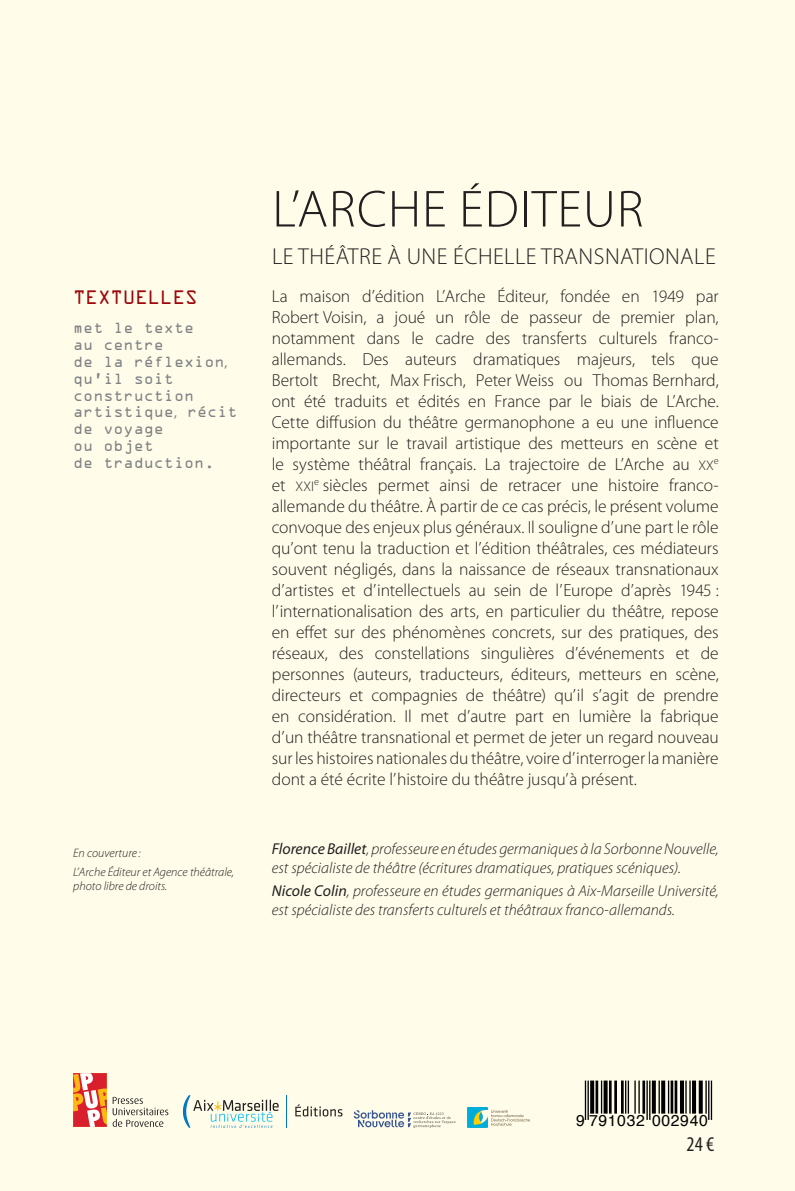
<style>
.page{position:relative;width:795px;height:1191px;background:#fff}
.page>*{position:absolute;margin:0;border:0;box-sizing:border-box;transform-origin:0 0}
.t1{font:300 52.5px "Myriad Pro";letter-spacing:.02em;color:#231f20}
.t2{font:300 23.1px "Myriad Pro";letter-spacing:.115em;color:#231f20}
.t3{font:condensed 21px "Myriad Pro";color:#231f20}
.t4{font:300 17.5px/21px "Myriad Pro";letter-spacing:-.005em;color:#231f20;text-align:justify}
.t5{font:17.5px "OCRA Std";letter-spacing:-.01em;color:#9d070d}
.t6{font:italic 300 15.75px/18.9px "Myriad Pro";color:#231f20}
.t7{font:15.75px "Helvetica";letter-spacing:.04em;color:#000}
.t8{font:14px/16.8px "OCRA Std";color:#808285}
.t9{font:italic 300 12.25px/18.9px "Myriad Pro";color:#231f20}
.s1{font-family:"Myriad Pro"}
.s2{font-family:"Myriad Pro Light SC800";font-weight:400;font-size:14px}
.s3{font-weight:400}
</style>
<div class="page">
<div style="left:0;top:0;width:794px;height:1191px;background:#fffde9"></div>
<hr style="left:710px;top:1080px;width:1px;height:40px;background:#000">
<hr style="left:707px;top:1080px;width:2px;height:40px;background:#000">
<hr style="left:705px;top:1080px;width:1px;height:33px;background:#000">
<svg style="left:698px;top:1080px;width:4px;height:33px"></svg>
<svg style="left:692px;top:1080px;width:3px;height:33px"></svg>
<hr style="left:689px;top:1080px;width:1px;height:33px;background:#000">
<hr style="left:685px;top:1080px;width:1px;height:33px;background:#000">
<svg style="left:680px;top:1080px;width:3px;height:33px"></svg>
<hr style="left:674px;top:1080px;width:3px;height:33px;background:#000">
<hr style="left:670px;top:1080px;width:3px;height:33px;background:#000">
<hr style="left:667px;top:1080px;width:2px;height:33px;background:#000">
<svg style="left:661px;top:1080px;width:4px;height:33px"></svg>
<hr style="left:658px;top:1080px;width:1px;height:33px;background:#000">
<svg style="left:651px;top:1080px;width:4px;height:33px"></svg>
<hr style="left:648px;top:1080px;width:2px;height:40px;background:#000">
<hr style="left:646px;top:1080px;width:1px;height:40px;background:#000">
<hr style="left:642px;top:1080px;width:2px;height:33px;background:#000">
<hr style="left:638px;top:1080px;width:1px;height:33px;background:#000">
<hr style="left:634px;top:1080px;width:1px;height:33px;background:#000">
<hr style="left:627px;top:1080px;width:1px;height:33px;background:#000">
<hr style="left:624px;top:1080px;width:2px;height:33px;background:#000">
<hr style="left:620px;top:1080px;width:3px;height:33px;background:#000">
<hr style="left:614px;top:1080px;width:2px;height:33px;background:#000">
<hr style="left:608px;top:1080px;width:3px;height:33px;background:#000">
<svg style="left:603px;top:1080px;width:4px;height:33px"></svg>
<hr style="left:600px;top:1080px;width:2px;height:33px;background:#000">
<hr style="left:595px;top:1080px;width:3px;height:33px;background:#000">
<svg style="left:590px;top:1080px;width:4px;height:33px"></svg>
<hr style="left:587px;top:1080px;width:1px;height:40px;background:#000">
<hr style="left:584px;top:1080px;width:2px;height:40px;background:#000">
<hr style="left:286px;top:1095px;width:1px;height:33px;background:#0079c2">
<svg style="left:183px;top:1095px;width:95px;height:33px"></svg>
<svg style="left:295px;top:1104px;width:47px;height:12px"></svg>
<svg style="left:113px;top:1097px;width:55px;height:30px"></svg>
<svg style="left:73px;top:1073px;width:34px;height:54px"></svg>
<svg style="left:353px;top:1110px;width:102px;height:18px"></svg>
<div style="left:467px;top:1107px;width:20px;height:21px;background:#00acda"></div>
<svg style="left:473px;top:1110px;width:57px;height:16px"></svg>
<p class="t5" style="left:73px;top:290px;width:126px">textuelles</p>
<p class="t8" style="left:73px;top:321px;width:166px">met le texte<br>au centre<br>de la réflexion<span class="s1">, </span>qu’il soit construction artistique<span class="s1">,</span> récit de voyage<br>ou objet<br>de traduction.</p>
<p class="t9" style="left:73px;top:844px;width:162px">En couverture :<br>L’Arche Éditeur et Agence théâtrale,</p>
<p class="t9" style="left:73px;top:877px;width:96px">photo libre de droits.</p>
<h1 class="t1" style="left:272px;top:180px;width:372px">L’Arche Éditeur</h1>
<h2 class="t2" style="left:272px;top:244px;width:445px">Le théâtre à une échell e transnational e</h2>
<p class="t4" style="left:272px;top:286px;width:448px">La maison d’édition L’Arche Éditeur, fondée en 1949 par Robert Voisin, a joué un rôle de passeur de premier plan, notamment dans le cadre des transferts culturels franco&shy;allemands. Des auteurs dramatiques majeurs, tels que Bertolt Brecht, Max Frisch, Peter Weiss ou Thomas Bernhard, ont été traduits et édités en France par le biais de L’Arche.<br>Cette diffusion du théâtre germanophone a eu une influence importante sur le travail artistique des metteurs en scène et le système théâtral français. La trajectoire de L’Arche au <span class="s2">XX</span><sup>e </sup>et <span class="s2">XXI</span><sup>e</sup> siècles permet ainsi de retracer une histoire franco&shy;allemande du théâtre. À partir de ce cas précis, le présent volume convoque des enjeux plus généraux. Il souligne d’une part le rôle qu’ont tenu la traduction et l’édition théâtrales, ces médiateurs souvent négligés, dans la naissance de réseaux transnationaux d’artistes et d’intellectuels au sein de l’Europe d’après 1945 : l’internationalisation des arts, en particulier du théâtre, repose en effet sur des phénomènes concrets, sur des pratiques, des réseaux, des constellations singulières d’événements et de personnes (auteurs, traducteurs, éditeurs, metteurs en scène, directeurs et compagnies de théâtre) qu’il s’agit de prendre en considération. I l met d’autre part en lumière la fabrique d’un théâtre transnational et permet de jeter un regard nouveau sur les histoires nationales du théâtre, voire d’interroger la manière dont a été écrite l’histoire du théâtre jusqu’à présent.</p>
<p class="t6" style="left:272px;top:839px;width:448px"><span class="s3">Florence Baillet</span>, professeure en études germaniques à la Sorbonne Nouvelle, est spécialiste de théâtre (écritures dramatiques, pratiques scéniques).</p>
<p class="t6" style="left:272px;top:882px;width:448px"><span class="s3">Nicole Colin</span>, professeure en études germaniques à Aix-Marseille Université, est spécialiste des transferts culturels et théâtraux franco-allemands.</p>
<p class="t7" style="left:575px;top:1108px;width:133px">9 791032 002940</p>
<p class="t3" style="left:686px;top:1132px;width:29px">24 €</p>
</div>
